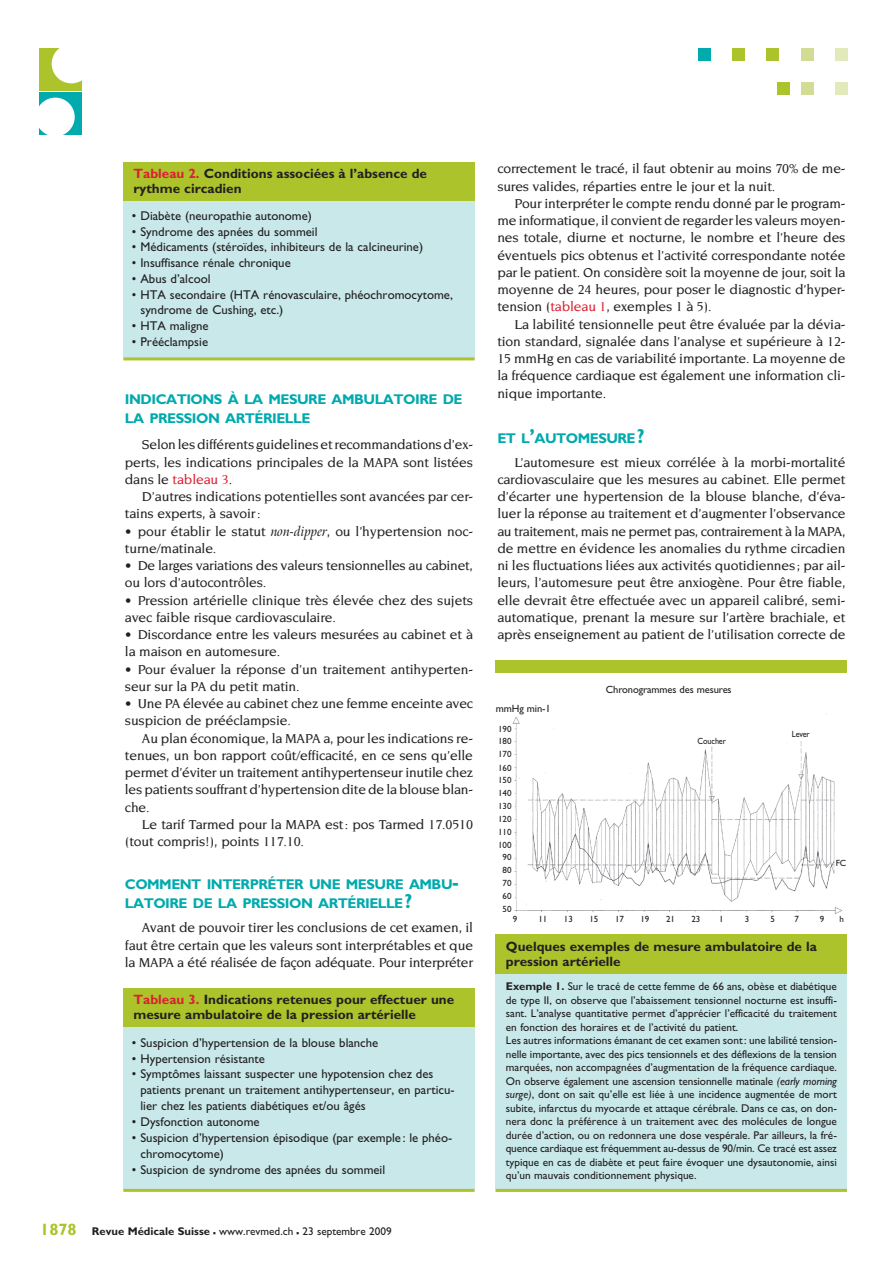
<style>
.page{position:relative;width:894px;height:1272px;background:#fff}
.page>*{position:absolute;margin:0;border:0;box-sizing:border-box;transform-origin:0 0}
.t1{font:700 14.1px/19.5px "Gill Sans";letter-spacing:-.035em;color:#00aaad}
.t2{font:500 13.95px/17.2px "Novarese";letter-spacing:-.01em;color:#231f20}
.t3{font:700 13.5px/15px "Gill Sans";color:#231f20}
.t4{font:12.75px/15.9px "Gill Sans";color:#231f20}
.t5{font:11.25px/13.5px "Gill Sans";color:#231f20}
.t6{font:10.5px "Gill Sans";letter-spacing:-.01em;color:#231f20}
.t7{font:9px/12.9px "Gill Sans";letter-spacing:-.01em;color:#231f20}
.t8{font:9px "Gill Sans";letter-spacing:-.01em;color:#231f20;scale:.9 1}
.s1{color:#da2031}
.s2{font-family:"Arrus BT";font-weight:400;font-style:italic}
.s3{font-size:20.25px}
.s4{font-weight:700;font-size:16.5px;color:#acc32b}
.s5{font-weight:700}
.s6{font-weight:700;font-size:16.5px}
.s7{font-style:italic}
</style>
<div class="page">
<div style="left:834px;top:48px;width:13px;height:13px;background:#e2eabc"></div>
<div style="left:800px;top:48px;width:13px;height:13px;background:#d2dd93"></div>
<div style="left:766px;top:48px;width:13px;height:13px;background:#acc32b"></div>
<div style="left:732px;top:48px;width:13px;height:13px;background:#acc32b"></div>
<div style="left:698px;top:48px;width:13px;height:13px;background:#00aaad"></div>
<div style="left:834px;top:82px;width:13px;height:13px;background:#e2eabc"></div>
<div style="left:800px;top:82px;width:13px;height:13px;background:#d2dd93"></div>
<div style="left:776px;top:82px;width:13px;height:13px;background:#acc32b"></div>
<div style="left:39px;top:48px;width:42px;height:42px;background:#acc32b"></div>
<div style="left:52px;top:44px;width:39px;height:39px;background:#fff;border-radius:50%"></div>
<div style="left:39px;top:93px;width:42px;height:42px;background:#00aaad"></div>
<div style="left:36px;top:98px;width:39px;height:38px;background:#fff;border-radius:50%"></div>
<div style="left:123px;top:182px;width:351px;height:177px;background:#c8e8ea"></div>
<div style="left:123px;top:163px;width:351px;height:38px;background:#acc32b"></div>
<hr style="left:123px;top:357px;width:351px;height:3px;background:#acc32b">
<div style="left:123px;top:1021px;width:351px;height:169px;background:#c8e8ea"></div>
<div style="left:123px;top:988px;width:351px;height:39px;background:#acc32b"></div>
<hr style="left:123px;top:1189px;width:351px;height:3px;background:#acc32b">
<div style="left:495px;top:955px;width:351px;height:237px;background:#c8e8ea"></div>
<div style="left:495px;top:934px;width:351px;height:40px;background:#acc32b"></div>
<hr style="left:495px;top:1189px;width:351px;height:3px;background:#acc32b">
<img style="left:512px;top:699px;width:330px;height:215px">
<div style="left:495px;top:660px;width:351px;height:13px;background:#acc32b"></div>
<p class="t3" style="left:133px;top:166px;width:295px"><span class="s1">Tableau 2.</span> Conditions associées à l’absence de rythme circadien</p>
<p class="t4" style="left:132px;top:208px;width:181px">• Diabète (neuropathie autonome)</p>
<p class="t4" style="left:132px;top:223px;width:187px">• Syndrome des apnées du sommeil</p>
<p class="t4" style="left:132px;top:239px;width:292px">• Médicaments (stéroïdes, inhibiteurs de la calcineurine)</p>
<p class="t4" style="left:132px;top:255px;width:160px">• Insuffisance rénale chronique</p>
<p class="t4" style="left:132px;top:271px;width:80px">• Abus d’alcool</p>
<p class="t4" style="left:140px;top:287px;width:314px;text-indent:-9px">• HTA secondaire (HTA rénovasculaire, phéochromocytome, syndrome de Cushing, etc.)</p>
<p class="t4" style="left:132px;top:318px;width:78px">• HTA maligne</p>
<p class="t4" style="left:132px;top:334px;width:78px">• Prééclampsie</p>
<p class="t1" style="left:125px;top:389px;width:339px">indications à la mesure ambulatoire de la pression artérielle</p>
<p class="t2" style="left:125px;top:436px;width:349px;text-align:justify;text-indent:17px">Selon les différents guidelines et recommandations d’ex&shy;perts, les indications principales de la MAPA sont listées dans le <span class="s1">tableau 3</span>.</p>
<p class="t2" style="left:125px;top:488px;width:349px;text-indent:17px">D’autres indications potentielles sont avancées par cer&shy;tains experts, à savoir:</p>
<p class="t2" style="left:125px;top:522px;width:349px">• pour établir le statut <span class="s2">non-dipper</span>, ou l’hypertension noc&shy;turne/matinale.</p>
<p class="t2" style="left:125px;top:557px;width:349px">• De larges variations des valeurs tensionnelles au cabinet, ou lors d’autocontrôles.</p>
<p class="t2" style="left:125px;top:591px;width:349px">• Pression artérielle clinique très élevée chez des sujets avec faible risque cardiovasculaire.</p>
<p class="t2" style="left:125px;top:626px;width:349px">• Discordance entre les valeurs mesurées au cabinet et à la maison en automesure.</p>
<p class="t2" style="left:125px;top:660px;width:349px">• Pour évaluer la réponse d’un traitement antihyperten&shy;seur sur la PA du petit matin.</p>
<p class="t2" style="left:125px;top:695px;width:349px">• Une PA élevée au cabinet chez une femme enceinte avec suspicion de prééclampsie.</p>
<p class="t2" style="left:125px;top:729px;width:349px;text-align:justify;text-indent:17px">Au plan économique, la MAPA a, pour les indications re&shy;tenues, un bon rapport coût/efficacité, en ce sens qu’elle permet d’éviter un traitement antihypertenseur inutile chez les patients souffrant d’hypertension dite de la blouse blan&shy;che.</p>
<p class="t2" style="left:125px;top:816px;width:349px;text-indent:17px">Le tarif Tarmed pour la MAPA est: pos Tarmed 17.0510 (tout compris!), points 117.10.</p>
<p class="t1" style="left:125px;top:874px;width:335px">comment interpréter une mesure ambu&shy;latoire de la pression artérielle<span class="s3">?</span></p>
<p class="t2" style="left:125px;top:919px;width:349px;text-align:justify;text-indent:17px">Avant de pouvoir tirer les conclusions de cet examen, il faut être certain que les valeurs sont interprétables et que la MAPA a été réalisée de façon adéquate. Pour interpréter</p>
<p class="t3" style="left:133px;top:992px;width:322px"><span class="s1">Tableau 3.</span> Indications retenues pour effectuer une mesure ambulatoire de la pression artérielle</p>
<p class="t4" style="left:132px;top:1034px;width:248px">• Suspicion d’hypertension de la blouse blanche</p>
<p class="t4" style="left:132px;top:1050px;width:134px">• Hypertension résistante</p>
<p class="t4" style="left:140px;top:1066px;width:315px;text-indent:-9px">• Symptômes laissant suspecter une hypotension chez des patients prenant un traitement antihypertenseur, en particu&shy;lier chez les patients diabétiques et/ou âgés</p>
<p class="t4" style="left:132px;top:1114px;width:129px">• Dysfonction autonome</p>
<p class="t4" style="left:140px;top:1130px;width:313px;text-indent:-9px">• Suspicion d’hypertension épisodique (par exemple : le phéo&shy;chromocytome)</p>
<p class="t4" style="left:132px;top:1162px;width:255px">• Suspicion de syndrome des apnées du sommeil</p>
<p class="t5" style="left:40px;top:1225px;width:353px"><span class="s4">1878</span> <span class="s5">Revue Médicale Suisse</span> <span class="s6">–</span> www.revmed.ch <span class="s6">–</span> 23 septembre 2009</p>
<p class="t2" style="left:497px;top:160px;width:349px">correctement le tracé, il faut obtenir au moins 70% de me&shy;sures valides, réparties entre le jour et la nuit.</p>
<p class="t2" style="left:497px;top:195px;width:349px;text-align:justify;text-indent:17px">Pour interpréter le compte rendu donné par le program&shy;me informatique, il convient de regarder les valeurs moyen&shy;nes totale, diurne et nocturne, le nombre et l’heure des éventuels pics obtenus et l’activité correspondante notée par le patient. On considère soit la moyenne de jour, soit la moyenne de 24 heures, pour poser le diagnostic d’hyper&shy;tension (<span class="s1">tableau 1</span>, exemples 1 à 5).</p>
<p class="t2" style="left:497px;top:315px;width:349px;text-align:justify;text-indent:17px">La labilité tensionnelle peut être évaluée par la dévia&shy;tion standard, signalée dans l’analyse et supérieure à 12- 15 mmHg en cas de variabilité importante. La moyenne de la fréquence cardiaque est également une information cli&shy;nique importante.</p>
<p class="t1" style="left:497px;top:428px;width:149px">et l<span class="s3">’</span>automesure<span class="s3">?</span></p>
<p class="t2" style="left:497px;top:453px;width:349px;text-align:justify;text-indent:17px">L’automesure est mieux corrélée à la morbi-mortalité cardiovasculaire que les mesures au cabinet. Elle permet d’écarter une hypertension de la blouse blanche, d’éva&shy;luer la réponse au traitement et d’augmenter l’observance au traitement, mais ne permet pas, contrairement à la MAPA, de mettre en évidence les anomalies du rythme circadien ni les fluctuations liées aux activités quotidiennes; par ail&shy;leurs, l’automesure peut être anxiogène. Pour être fiable, elle devrait être effectuée avec un appareil calibré, semi&shy;automatique, prenant la mesure sur l’artère brachiale, et après enseignement au patient de l’utilisation correcte de</p>
<p class="t6" style="left:495px;top:702px;width:56px">mmHg min-1</p>
<p class="t7" style="left:498px;top:723px;width:15px;line-height:12px">190<br>180</p>
<p class="t7" style="left:498px;top:748px;width:15px;text-align:center">170<br>160<br>150<br>140<br>130<br>120<br>110<br>100<br>90<br>80<br>70<br>60<br>50</p>
<p class="t6" style="left:605px;top:684px;width:127px">Chronogrammes des mesures</p>
<p class="t8" style="left:697px;top:736px;width:33px">Coucher</p>
<p class="t8" style="left:791px;top:729px;width:21px">Lever</p>
<p class="t7" style="left:835px;top:857px;width:12px">FC</p>
<p class="t7" style="left:512px;top:912px;width:6px">9</p>
<p class="t7" style="left:538px;top:912px;width:10px">11</p>
<p class="t7" style="left:563px;top:912px;width:10px">13</p>
<p class="t7" style="left:589px;top:912px;width:10px">15</p>
<p class="t7" style="left:614px;top:912px;width:10px">17</p>
<p class="t7" style="left:640px;top:912px;width:10px">19</p>
<p class="t7" style="left:665px;top:912px;width:10px">21</p>
<p class="t7" style="left:691px;top:912px;width:10px">23</p>
<p class="t7" style="left:719px;top:912px;width:6px">1</p>
<p class="t7" style="left:744px;top:912px;width:6px">3</p>
<p class="t7" style="left:770px;top:912px;width:6px">5</p>
<p class="t7" style="left:794px;top:912px;width:6px">7</p>
<p class="t7" style="left:819px;top:912px;width:6px">9</p>
<p class="t7" style="left:839px;top:912px;width:6px">h</p>
<p class="t3" style="left:505px;top:939px;width:312px">Quelques exemples de mesure ambulatoire de la pression artérielle</p>
<p class="t5" style="left:505px;top:980px;width:332px"><span class="s5">Exemple 1.</span> Sur le tracé de cette femme de 66 ans, obèse et diabétique de type II, on observe que l’abaissement tensionnel nocturne est insuffi&shy;sant. L’analyse quantitative permet d’apprécier l’efficacité du traitement en fonction des horaires et de l’activité du patient.<br>Les autres informations émanant de cet examen sont: une labilité tension&shy;nelle importante, avec des pics tensionnels et des déflexions de la tension marquées, non accompagnées d’augmentation de la fréquence cardiaque.<br>On observe également une ascension tensionnelle matinale <span class="s7">(early morning surge)</span>, dont on sait qu’elle est liée à une incidence augmentée de mort subite, infarctus du myocarde et attaque cérébrale. Dans ce cas, on don&shy;nera donc la préférence à un traitement avec des molécules de longue durée d’action, ou on redonnera une dose vespérale. Par ailleurs, la fré&shy;quence cardiaque est fréquemment au-dessus de 90/min. Ce tracé est assez typique en cas de diabète et peut faire évoquer une dysautonomie, ainsi qu’un mauvais conditionnement physique.</p>
</div>
